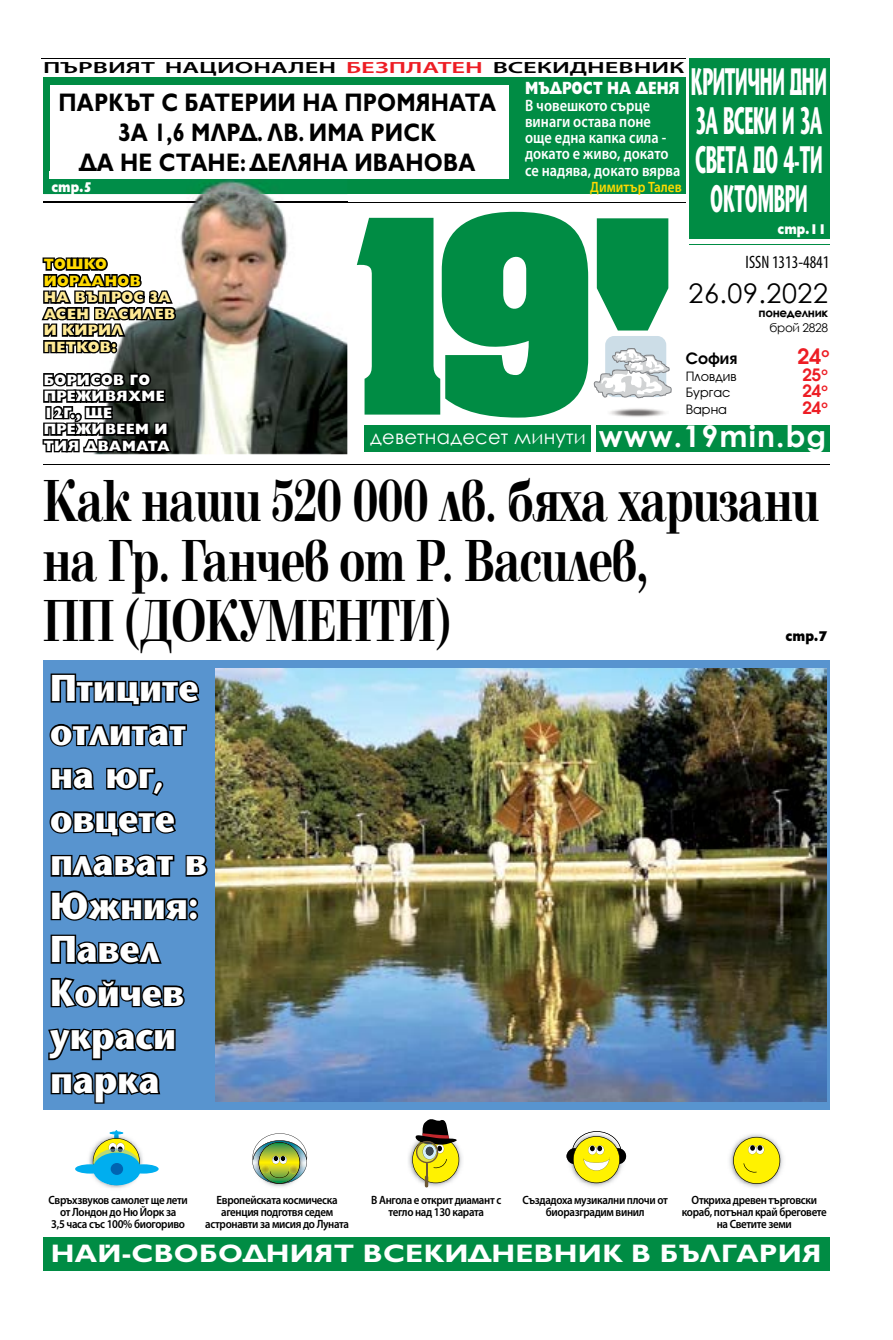
<style>
.page{position:relative;width:893px;height:1340px;background:#fff}
.page>*{position:absolute;margin:0;border:0;box-sizing:border-box;transform-origin:0 0}
.t1{font:700 61.5px/60px "Elfin CYR";letter-spacing:-.025em;color:#000;scale:.75 1}
.t2{font:38.25px/39px "Stone Sans";letter-spacing:-.01em;color:#fff;text-align:center;scale:.44 1}
.t3{font:37.5px/43.5px "Stone Sans";color:#fff;scale:.94 1}
.t4{font:700 29.85px "Century Gothic";letter-spacing:.04em;color:#fff}
.t5{font:27px "Century Gothic";letter-spacing:.02em;color:#000}
.t6{font:700 25.5px/30px "Gilt";letter-spacing:.01em;color:#000;text-align:center;scale:.85 1}
.t7{font:700 25.5px "Gilt";letter-spacing:.01em;color:#fff;scale:1.12 1}
.t8{font:700 22.35px "Avanti CYR";color:#ed1d24}
.t9{font:19.5px "Century Gothic";letter-spacing:.01em;color:#fff}
.t10{font:condensed 18px "Myriad Pro";color:#000;scale:.95 1}
.t11{font:800 17.85px "Gilt";color:#fff;scale:.76 1}
.t12{font:700 17.85px "Avanti CYR";color:#ed1d24}
.t13{font:600 16.5px/16.2px "Myriad Pro";color:#fff;scale:.87 1}
.t14{font:700 16.35px "Avanti CYR";color:#000}
.t15{font:600 16.2px "Myriad Pro";color:#000;scale:1.63 1}
.t16{font:800 15px/16.5px "Gilt";letter-spacing:.03em;color:#fff;scale:.94 1}
.t17{font:800 15px/16.5px "Gilt";letter-spacing:.03em;color:#ffea95;scale:.94 1}
.t18{font:800 15px/16.5px "Gilt";letter-spacing:.03em;color:#ffda00;scale:.94 1}
.t19{font:600 15px "Myriad Pro";color:#ffda00;scale:.88 1}
.t20{font:800 14.25px "Gilt";color:#fff;scale:.87 1}
.t21{font:800 14.25px "Gilt";color:#000;scale:.89 1}
.t22{font:13.35px "Avanti CYR";color:#000}
.t23{font:600 12px/12px "Myriad Pro";letter-spacing:-.03em;color:#000;text-align:center;scale:.91 1}
.t24{font:700 12px "Century Gothic";letter-spacing:-.03em;color:#000}
.t25{font:12px "Century Gothic";letter-spacing:-.03em;color:#000}
.s1{color:#ed1d24}
</style>
<div class="page">
<svg style="left:597px;top:218px;width:71px;height:112px;background:#1b9858"></svg>
<div style="left:365px;top:425px;width:465px;height:27px;background:#008c44"></div>
<div style="left:591px;top:420px;width:5px;height:35px;background:#fff"></div>
<hr style="left:43px;top:202px;width:643px;height:1px;background:#000">
<svg style="left:357px;top:212px;width:231px;height:205px"></svg>
<hr style="left:43px;top:464px;width:787px;height:1px;background:#000">
<hr style="left:42px;top:58px;width:644px;height:1px;background:#000">
<hr style="left:689px;top:244px;width:140px;height:1px;background:#008c44">
<div style="left:43px;top:78px;width:643px;height:116px;background:#008c44"></div>
<div style="left:605px;top:336px;width:61px;height:61px;background:#ccdde7;border-radius:9px"></div>
<img style="left:610px;top:408px;width:55px;height:9px">
<svg style="left:594px;top:348px;width:78px;height:50px"></svg>
<div style="left:50px;top:86px;width:458px;height:93px;background:#fff"></div>
<img style="left:729px;top:1134px;width:54px;height:54px">
<svg style="left:733px;top:1136px;width:47px;height:47px;background:#e8df3a"></svg>
<img style="left:583px;top:1183px;width:27px;height:4px">
<svg style="left:567px;top:1131px;width:59px;height:52px"></svg>
<img style="left:266px;top:1183px;width:26px;height:4px">
<img style="left:253px;top:1133px;width:54px;height:50px">
<img style="left:408px;top:1147px;width:54px;height:41px">
<svg style="left:412px;top:1119px;width:47px;height:68px"></svg>
<div style="left:689px;top:58px;width:140px;height:180px;background:#008c44"></div>
<div style="left:43px;top:1236px;width:786px;height:34px;background:#008c44"></div>
<img style="left:43px;top:171px;width:304px;height:283px">
<img style="left:43px;top:202px;width:304px;height:1px">
<img style="left:50px;top:171px;width:297px;height:8px">
<svg style="left:41px;top:255px;width:137px;height:100px"></svg>
<svg style="left:42px;top:370px;width:132px;height:85px;background:#343634"></svg>
<div style="left:43px;top:660px;width:786px;height:449px;background:#5894cf"></div>
<img style="left:216px;top:668px;width:610px;height:433px">
<svg style="left:49px;top:673px;width:151px;height:74px"></svg>
<svg style="left:50px;top:767px;width:45px;height:24px"></svg>
<svg style="left:106px;top:767px;width:58px;height:29px"></svg>
<svg style="left:49px;top:811px;width:127px;height:67px"></svg>
<svg style="left:185px;top:854px;width:23px;height:23px"></svg>
<svg style="left:50px;top:890px;width:149px;height:75px"></svg>
<svg style="left:50px;top:977px;width:135px;height:31px"></svg>
<svg style="left:48px;top:1028px;width:128px;height:76px"></svg>
<div style="left:114px;top:1130px;width:5px;height:16px;background:#1eb7f0;border-radius:50%"></div>
<img style="left:87px;top:1132px;width:59px;height:56px">
<img style="left:109px;top:1131px;width:14px;height:3px">
<svg style="left:93px;top:1134px;width:47px;height:51px"></svg>
<div style="left:93px;top:1152px;width:48px;height:33px;background:#00aeef;border-radius:50%"></div>
<div style="left:111px;top:1162px;width:12px;height:12px;background:#0064b1;border-radius:50%"></div>
<div style="left:75px;top:1164px;width:30px;height:9px;background:#00aeef;border-radius:50%"></div>
<div style="left:129px;top:1164px;width:30px;height:9px;background:#00aeef;border-radius:50%"></div>
<h3 class="t15" style="left:43px;top:57px;width:395px">ПЪРВИЯТ НАЦИОНАЛЕН <span class="s1">БЕЗПЛАТЕН</span> ВСЕКИДНЕВНИК</h3>
<h2 class="t2" style="left:691px;top:62px;width:310px">КРИТИЧНИ ДНИ<br>ЗА ВСЕКИ И ЗА<br>СВЕТА ДО 4-ТИ<br>ОКТОМВРИ</h2>
<h3 class="t11" style="left:525px;top:78px;width:205px">МЪДРОСТ НА ДЕНЯ</h3>
<h3 class="t13" style="left:525px;top:97px;width:180px">В човешкото сърце винаги остава поне още една капка сила - докато е живо, докато се надява, докато вярва</h3>
<p class="t19" style="left:590px;top:177px;width:105px">Димитър Талев</p>
<h3 class="t6" style="left:58px;top:88px;width:517px">ПАРКЪТ С БАТЕРИИ НА ПРОМЯНАТА<br>ЗА 1,6 МЛРД. ЛВ. ИМА РИСК<br>ДА НЕ СТАНЕ: ДЕЛЯНА ИВАНОВА</h3>
<p class="t20" style="left:51px;top:179px;width:48px">стр.5</p>
<p class="t18" style="left:44px;top:256px;width:105px">ТОШКО<br>ЙОРДАНОВ</p>
<p class="t17" style="left:44px;top:289px;width:141px">НА ВЪПРОС ЗА<br>АСЕН ВАСИЛЕВ<br>И КИРИЛ<br>ПЕТКОВ:</p>
<p class="t16" style="left:44px;top:372px;width:136px">БОРИСОВ ГО<br>ПРЕЖИВЯХМЕ<br>12Г., ЩЕ<br>ПРЕЖИВЕЕМ И<br>ТИЯ ДВАМАТА</p>
<h3 class="t9" style="left:370px;top:423px;width:217px">деветнадесет минути</h3>
<p class="t20" style="left:778px;top:221px;width:58px">стр.11</p>
<h3 class="t10" style="left:746px;top:252px;width:90px">ISSN 1313-4841</h3>
<h3 class="t5" style="left:688px;top:274px;width:141px">26.09.2022</h3>
<p class="t24" style="left:759px;top:304px;width:71px">понеделник</p>
<p class="t25" style="left:769px;top:319px;width:60px">брой 2828</p>
<h3 class="t14" style="left:686px;top:348px;width:53px">София</h3>
<h3 class="t8" style="left:797px;top:342px;width:33px">24<sup>о</sup></h3>
<p class="t22" style="left:686px;top:368px;width:52px">Пловдив</p>
<h3 class="t12" style="left:802px;top:363px;width:27px">25<sup>о</sup></h3>
<p class="t22" style="left:686px;top:385px;width:46px">Бургас</p>
<h3 class="t12" style="left:802px;top:380px;width:27px">24<sup>о</sup></h3>
<p class="t22" style="left:686px;top:401px;width:43px">Варна</p>
<h3 class="t12" style="left:802px;top:396px;width:27px">24<sup>о</sup></h3>
<h3 class="t4" style="left:599px;top:413px;width:229px">www.19min.bg</h3>
<h1 class="t1" style="left:43px;top:471px;width:1037px">Как наши 520 000 лв. бяха харизани на Гр. Ганчев от Р. Василев,<br>ПП (ДОКУМЕНТИ)</h1>
<p class="t21" style="left:786px;top:628px;width:48px">стр.7</p>
<h3 class="t3" style="left:50px;top:666px;width:168px">Птиците отлитат на юг, овцете плават в<br>Южния:<br>Павел<br>Койчев украси парка</h3>
<p class="t23" style="left:49px;top:1193px;width:154px">Свръхзвуков самолет ще лети от Лондон до Ню Йорк за<br>3,5 часа със 100% биогориво</p>
<p class="t23" style="left:205px;top:1193px;width:160px">Европейската космическа агенция подготвя седем астронавти за мисия до Луната</p>
<p class="t23" style="left:371px;top:1193px;width:144px">В Ангола е открит диамант с тегло над 130 карата</p>
<p class="t23" style="left:523px;top:1193px;width:161px">Създадоха музикални плочи от биоразградим винил</p>
<p class="t23" style="left:682px;top:1193px;width:161px">Откриха древен търговски кораб, потънал край бреговете на Светите земи</p>
<h3 class="t7" style="left:51px;top:1238px;width:690px">НАЙ-СВОБОДНИЯТ ВСЕКИДНЕВНИК В БЪЛГАРИЯ</h3>
</div>
